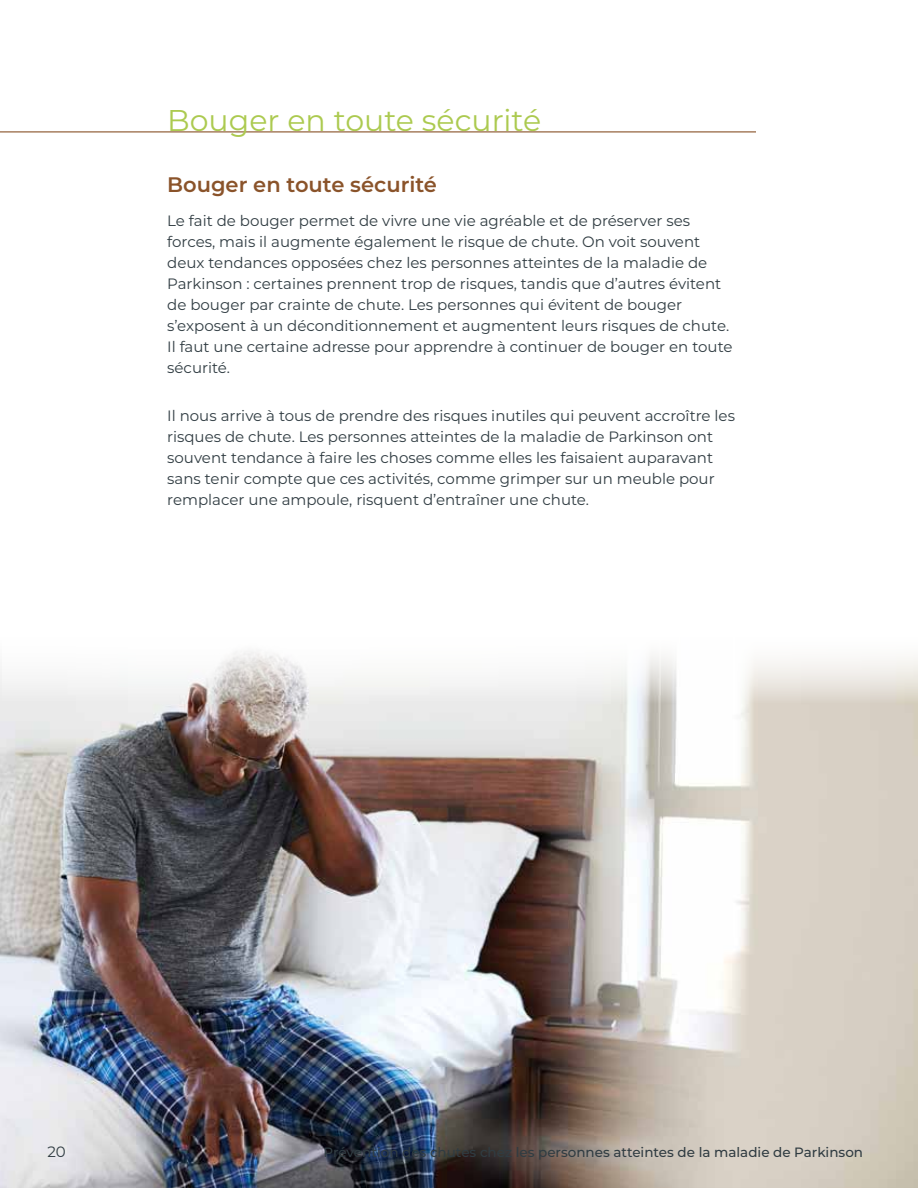
<style>
.page{position:relative;width:918px;height:1188px;background:#fff}
.page>*{position:absolute;margin:0;border:0;box-sizing:border-box;transform-origin:0 0}
.t1{font:30px "Montserrat";color:#acca50}
.t2{font:600 21px "Montserrat";color:#8a532a}
.t3{font:15px/21px "Montserrat";color:#303c42}
.t4{font:500 13.5px "Montserrat";color:#303c42}
</style>
<div class="page">
<hr style="left:0;top:131px;width:756px;height:1px;background:#8a532a">
<img style="left:0;top:704px;width:918px;height:484px">
<svg style="left:2px;top:651px;width:916px;height:53px;fill:#f5f5f4"></svg>
<h1 class="t1" style="left:167px;top:99px;width:376px">Bouger en toute sécurité</h1>
<h2 class="t2" style="left:167px;top:169px;width:271px">Bouger en toute sécurité</h2>
<p class="t3" style="left:167px;top:210px;width:567px">Le fait de bouger permet de vivre une vie agréable et de préserver ses forces, mais il augmente également le risque de chute. On voit souvent deux tendances opposées chez les personnes atteintes de la maladie de Parkinson : certaines prennent trop de risques, tandis que d’autres évitent de bouger par crainte de chute. Les personnes qui évitent de bouger s’exposent à un déconditionnement et augmentent leurs risques de chute.<br>Il faut une certaine adresse pour apprendre à continuer de bouger en toute sécurité.</p>
<p class="t3" style="left:167px;top:405px;width:569px">Il nous arrive à tous de prendre des risques inutiles qui peuvent accroître les risques de chute. Les personnes atteintes de la maladie de Parkinson ont souvent tendance à faire les choses comme elles les faisaient auparavant sans tenir compte que ces activités, comme grimper sur un meuble pour remplacer une ampoule, risquent d’entraîner une chute.</p>
<p class="t3" style="left:47px;top:1141px;width:20px">20</p>
<p class="t4" style="left:324px;top:1142px;width:541px">Prévention des chutes chez les personnes atteintes de la maladie de Parkinson</p>
</div>
